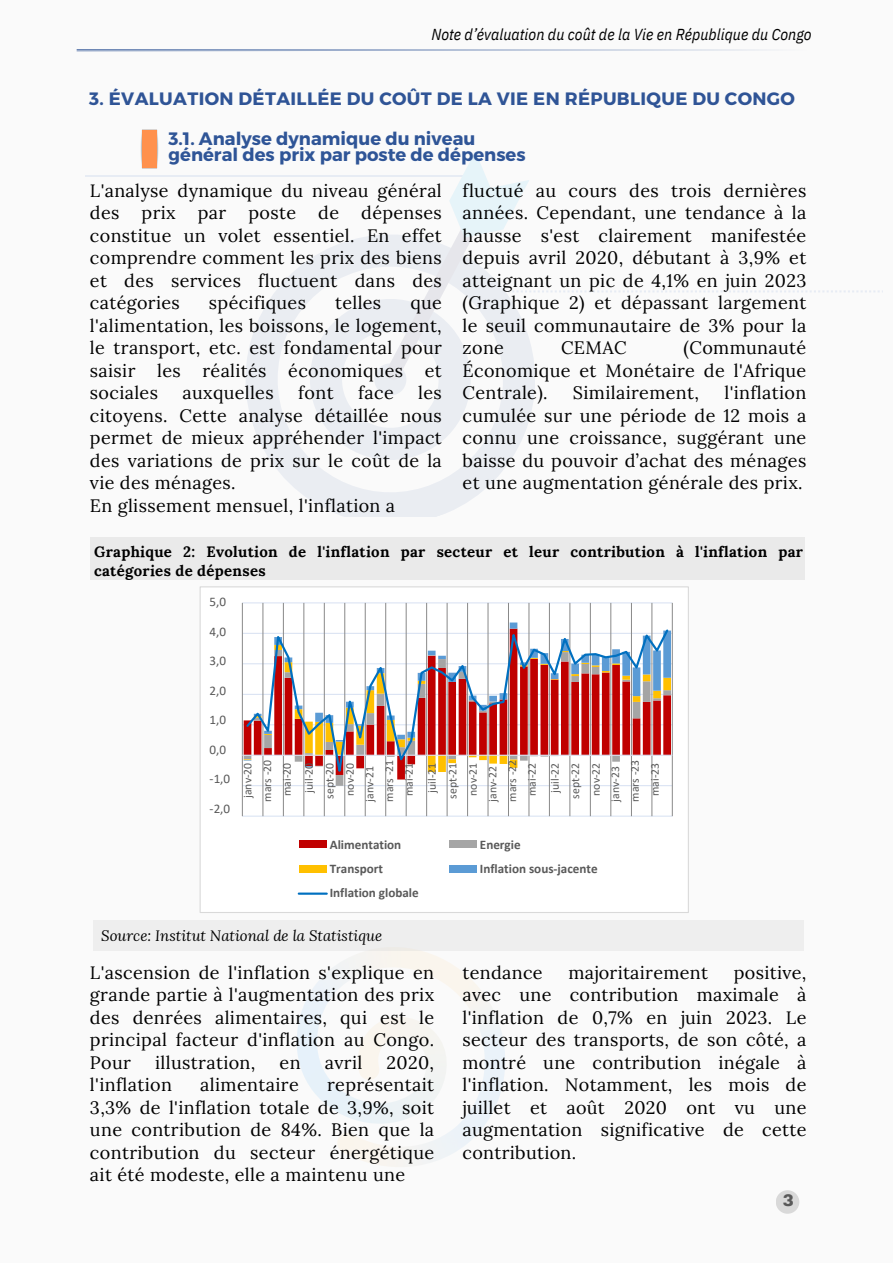
<style>
.page{position:relative;width:893px;height:1264px;background:#fff}
.page>*{position:absolute;margin:0;border:0;box-sizing:border-box;transform-origin:0 0}
.t1{font:18px/22.5px "Lora";letter-spacing:.02em;color:#000;text-align:justify}
.t2{font:700 18px/15.8px "Montserrat";color:#2f5597}
.t3{font:17.85px/22.5px "Lora";letter-spacing:.02em;color:#000;text-align:justify}
.t4{font:700 17.85px "Montserrat";letter-spacing:.02em;color:#2f5496}
.t5{font:900 16.5px "Archivo";color:#595959}
.t6{font:italic 15.9px "IBM Plex Sans Cond";letter-spacing:.005em;color:#000}
.t7{font:700 15px/19px "Lora";letter-spacing:.02em;color:#000}
.t8{font:italic 15px "Lora";color:#000}
.t9{font:700 13.05px/24px "Calibri";color:#595959}
.t10{font:13.05px "Calibri";color:#595959}
.t11{font:11.7px "Calibri";color:#595959}
</style>
<div class="page">
<div style="left:0;top:0;width:892px;height:1262px;background:#fafafa"></div>
<div style="left:200px;top:587px;width:488px;height:325px;background:#fff"></div>
<hr style="left:242px;top:815px;width:430px;height:1px;background:#dae3f3">
<hr style="left:242px;top:785px;width:430px;height:1px;background:#dae3f3">
<hr style="left:242px;top:724px;width:430px;height:1px;background:#dae3f3">
<hr style="left:242px;top:693px;width:430px;height:2px;background:#dae3f3">
<hr style="left:242px;top:663px;width:430px;height:1px;background:#dae3f3">
<hr style="left:242px;top:633px;width:430px;height:1px;background:#dae3f3">
<hr style="left:242px;top:602px;width:430px;height:1px;background:#dae3f3">
<hr style="left:242px;top:603px;width:1px;height:213px;background:#898989">
<hr style="left:262px;top:603px;width:1px;height:213px;background:#898989">
<hr style="left:283px;top:603px;width:1px;height:213px;background:#898989">
<hr style="left:303px;top:603px;width:1px;height:213px;background:#898989">
<hr style="left:324px;top:603px;width:1px;height:213px;background:#898989">
<hr style="left:344px;top:603px;width:1px;height:213px;background:#898989">
<hr style="left:365px;top:603px;width:1px;height:213px;background:#898989">
<hr style="left:385px;top:603px;width:1px;height:213px;background:#898989">
<hr style="left:406px;top:603px;width:1px;height:213px;background:#898989">
<hr style="left:426px;top:603px;width:1px;height:213px;background:#898989">
<hr style="left:446px;top:603px;width:1px;height:213px;background:#898989">
<hr style="left:467px;top:603px;width:1px;height:213px;background:#898989">
<hr style="left:487px;top:603px;width:1px;height:213px;background:#898989">
<hr style="left:508px;top:603px;width:1px;height:213px;background:#898989">
<hr style="left:528px;top:603px;width:1px;height:213px;background:#898989">
<hr style="left:549px;top:603px;width:1px;height:213px;background:#898989">
<hr style="left:569px;top:603px;width:1px;height:213px;background:#898989">
<hr style="left:590px;top:603px;width:1px;height:213px;background:#898989">
<hr style="left:610px;top:603px;width:1px;height:213px;background:#898989">
<hr style="left:631px;top:603px;width:1px;height:213px;background:#898989">
<hr style="left:651px;top:603px;width:1px;height:213px;background:#898989">
<hr style="left:672px;top:603px;width:1px;height:213px;background:#898989">
<svg style="left:262px;top:622px;width:409px;height:134px"></svg>
<hr style="left:242px;top:754px;width:430px;height:1px;background:#dae3f3">
<svg style="left:244px;top:625px;width:426px;height:159px"></svg>
<div style="left:299px;top:840px;width:28px;height:8px;background:#c00000"></div>
<div style="left:449px;top:840px;width:28px;height:8px;background:#a5a5a5"></div>
<div style="left:299px;top:865px;width:28px;height:7px;background:#ffc000"></div>
<div style="left:449px;top:865px;width:28px;height:7px;background:#5b9bd5"></div>
<hr style="left:299px;top:892px;width:28px;height:2px;background:#0070c0">
<div style="left:199px;top:586px;width:489px;height:327px;border:1px solid #d9d9d9"></div>
<hr style="left:85px;top:176px;width:380px;height:1px;background:#134db2">
<svg style="left:246px;top:235px;width:289px;height:281px"></svg>
<svg style="left:385px;top:152px;width:495px;height:229px"></svg>
<div style="left:90px;top:537px;width:714px;height:42px;background:#eaeaea"></div>
<div style="left:93px;top:920px;width:710px;height:30px;background:#eee"></div>
<img style="left:140px;top:129px;width:19px;height:39px">
<svg style="left:77px;top:49px;width:682px;height:3px"></svg>
<div style="left:775px;top:1190px;width:24px;height:23px;background:#d9d9d9;border-radius:50%"></div>
<p class="t6" style="left:431px;top:24px;width:382px">Note d’évaluation du coût de la Vie en République du Congo</p>
<p class="t4" style="left:89px;top:87px;width:707px">3. ÉVALUATION DÉTAILLÉE DU COÛT DE LA VIE EN RÉPUBLIQUE DU CONGO</p>
<p class="t2" style="left:168px;top:130px;width:358px">3.1. Analyse dynamique du niveau général des prix par poste de dépenses</p>
<p class="t1" style="left:462px;top:179px;width:345px">fluctué au cours des trois dernières années. Cependant, une tendance à la hausse s'est clairement manifestée depuis avril 2020, débutant à 3,9% et atteignant un pic de 4,1% en juin 2023 (Graphique 2) et dépassant largement le seuil communautaire de 3% pour la zone</p>
<p class="t3" style="left:90px;top:179px;width:353px">L'analyse dynamique du niveau général des prix par poste de dépenses constitue un volet essentiel. En effet comprendre comment les prix des biens et des services fluctuent dans des catégories</p>
<p class="t3" style="left:209px;top:291px;width:98px">spécifiques</p>
<p class="t3" style="left:335px;top:291px;width:48px">telles</p>
<p class="t3" style="left:90px;top:291px;width:353px;text-indent:320px">que l'alimentation, les boissons, le logement, le transport, etc. est fondamental pour saisir les réalités économiques et sociales</p>
<p class="t1" style="left:462px;top:336px;width:345px;text-indent:221px">(Communauté Économique et Monétaire de l'Afrique Centrale).</p>
<p class="t1" style="left:561px;top:336px;width:67px">CEMAC</p>
<p class="t1" style="left:462px;top:381px;width:345px;text-indent:262px">l'inflation cumulée sur une période de 12 mois a connu une croissance, suggérant une baisse du pouvoir d’achat des ménages et une augmentation générale des prix.</p>
<p class="t3" style="left:182px;top:381px;width:93px">auxquelles</p>
<p class="t3" style="left:298px;top:381px;width:37px">font</p>
<p class="t3" style="left:358px;top:381px;width:37px">face</p>
<p class="t1" style="left:573px;top:381px;width:128px">Similairement,</p>
<p class="t3" style="left:90px;top:381px;width:353px;text-indent:328px">les citoyens. Cette analyse détaillée nous permet de mieux appréhender l'impact des variations de prix sur le coût de la vie des ménages.</p>
<p class="t3" style="left:90px;top:494px;width:307px">En glissement mensuel, l'inflation a</p>
<p class="t7" style="left:94px;top:541px;width:710px">Graphique 2: Evolution de l'inflation par secteur et leur contribution à l'inflation par catégories de dépenses</p>
<p class="t10" style="left:210px;top:596px;width:18px">5,0</p>
<p class="t10" style="left:210px;top:625px;width:18px">4,0</p>
<p class="t10" style="left:210px;top:655px;width:18px">3,0</p>
<p class="t10" style="left:210px;top:684px;width:18px">2,0</p>
<p class="t10" style="left:210px;top:714px;width:18px">1,0</p>
<p class="t10" style="left:210px;top:743px;width:18px">0,0</p>
<p class="t10" style="left:210px;top:773px;width:22px">-1,0</p>
<p class="t10" style="left:210px;top:802px;width:22px">-2,0</p>
<p class="t9" style="left:330px;top:833px;width:90px">Alimentation<br>Transport<br>Inflation globale</p>
<p class="t9" style="left:480px;top:833px;width:42px">Energie</p>
<p class="t11" style="left:243px;top:798px;width:37px;rotate:-90deg">janv-20</p>
<p class="t11" style="left:262px;top:801px;width:43px;rotate:-90deg">mars -20</p>
<p class="t11" style="left:282px;top:796px;width:35px;rotate:-90deg">mai-20</p>
<p class="t11" style="left:304px;top:792px;width:31px;rotate:-90deg">juil-20</p>
<p class="t11" style="left:324px;top:798px;width:37px;rotate:-90deg">sept-20</p>
<p class="t11" style="left:345px;top:795px;width:35px;rotate:-90deg">nov-20</p>
<p class="t11" style="left:364px;top:801px;width:37px;rotate:-90deg">janv-21</p>
<p class="t11" style="left:384px;top:801px;width:43px;rotate:-90deg">mars -21</p>
<p class="t11" style="left:404px;top:796px;width:35px;rotate:-90deg">mai-21</p>
<p class="t11" style="left:427px;top:792px;width:31px;rotate:-90deg">juil-21</p>
<p class="t11" style="left:447px;top:798px;width:37px;rotate:-90deg">sept-21</p>
<p class="t11" style="left:468px;top:795px;width:35px;rotate:-90deg">nov-21</p>
<p class="t11" style="left:487px;top:801px;width:37px;rotate:-90deg">janv-22</p>
<p class="t11" style="left:507px;top:801px;width:43px;rotate:-90deg">mars -22</p>
<p class="t11" style="left:527px;top:796px;width:35px;rotate:-90deg">mai-22</p>
<p class="t11" style="left:550px;top:792px;width:31px;rotate:-90deg">juil-22</p>
<p class="t11" style="left:570px;top:798px;width:37px;rotate:-90deg">sept-22</p>
<p class="t11" style="left:591px;top:795px;width:35px;rotate:-90deg">nov-22</p>
<p class="t11" style="left:610px;top:801px;width:37px;rotate:-90deg">janv-23</p>
<p class="t11" style="left:630px;top:801px;width:43px;rotate:-90deg">mars -23</p>
<p class="t11" style="left:649px;top:796px;width:35px;rotate:-90deg">mai-23</p>
<p class="t9" style="left:480px;top:857px;width:119px">Inflation sous-jacente</p>
<p class="t8" style="left:101px;top:925px;width:282px">Source: Institut National de la Statistique</p>
<p class="t1" style="left:90px;top:960px;width:346px">L'ascension de l'inflation s'explique en grande partie à l'augmentation des prix des denrées alimentaires, qui est le principal facteur d'inflation au Congo.<br>Pour</p>
<p class="t1" style="left:155px;top:1050px;width:102px">illustration,</p>
<p class="t1" style="left:279px;top:1050px;width:23px">en</p>
<p class="t1" style="left:325px;top:1050px;width:39px">avril</p>
<p class="t1" style="left:386px;top:1050px;width:49px">2020,</p>
<p class="t1" style="left:90px;top:1073px;width:83px">l'inflation</p>
<p class="t1" style="left:200px;top:1073px;width:100px">alimentaire</p>
<p class="t1" style="left:90px;top:1073px;width:346px;text-indent:237px">représentait 3,3% de l'inflation totale de 3,9%, soit une contribution de 84%. Bien que la contribution du secteur énergétique ait été modeste, elle a maintenu une</p>
<p class="t1" style="left:462px;top:960px;width:82px">tendance</p>
<p class="t1" style="left:568px;top:960px;width:141px">majoritairement</p>
<p class="t1" style="left:462px;top:960px;width:345px;text-indent:271px">positive, avec une contribution maximale à l'inflation de 0,7% en juin 2023. Le secteur des transports, de son côté, a montré une contribution inégale à l'inflation. Notamment, les mois de juillet et août 2020 ont vu une augmentation significative de cette contribution.</p>
<p class="t5" style="left:782px;top:1191px;width:12px">3</p>
</div>
